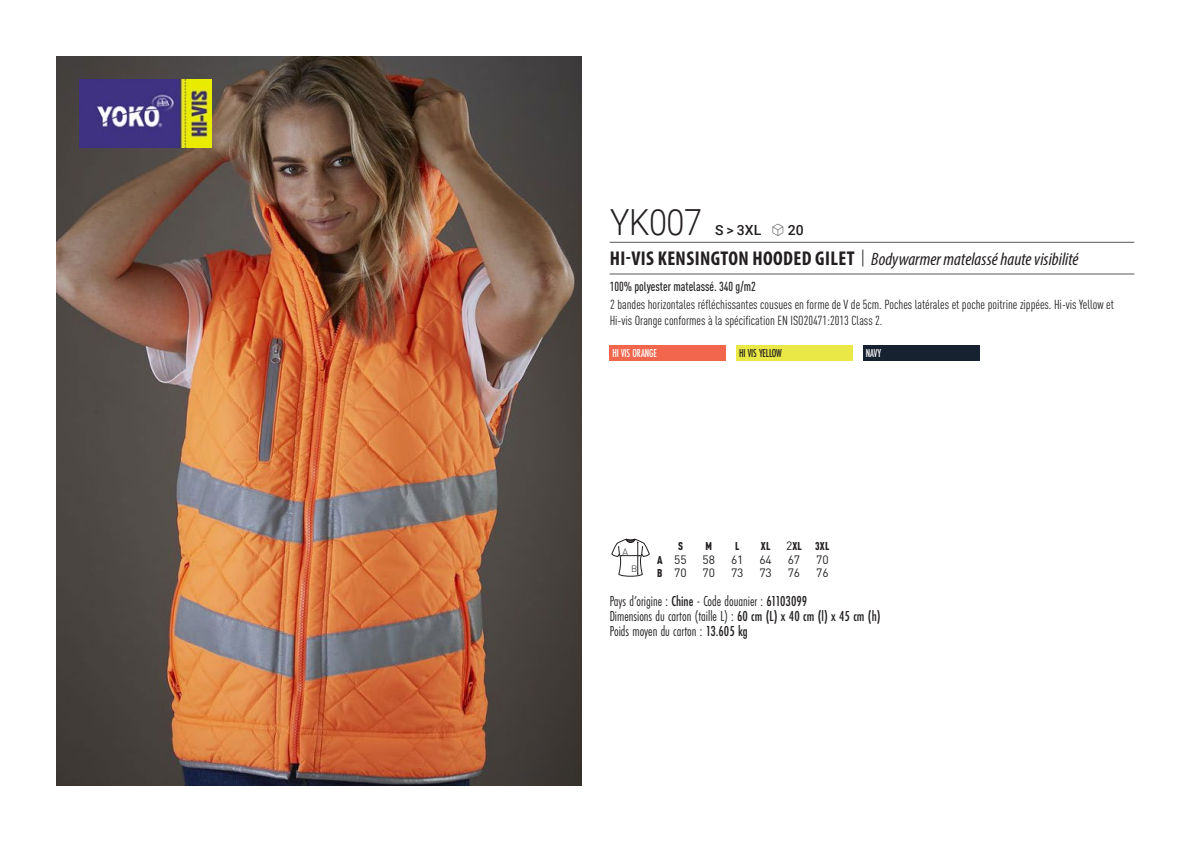
<style>
.page{position:relative;width:1191px;height:842px;background:#fff}
.page>*{position:absolute;margin:0;border:0;box-sizing:border-box;transform-origin:0 0}
.t1{font:300 36px "Roboto";letter-spacing:-.015em;color:#231f20;scale:.9 1}
.t2{font:italic 18px "Myriad Variable Concept";color:#231f20}
.t3{font:15px "Futura PT Cond";color:#231f20;scale:.95 1}
.t4{font:500 14px "Roboto";color:#231f20}
.t5{font:condensed 13px/16px "DIN Pro";color:#231f20}
.grammage_2020{font:500 condensed 13px "DIN Pro";color:#231f20;scale:.95 1}
._88_tailles_tab_maig{font:12px "DIN Pro";color:#231f20}
.Coloris_nuancier_bla{font:500 12px "Futura PT Cond";letter-spacing:-.01em;color:#fff;scale:.9 1}
.Coloris_nuancier{font:500 12px "Futura PT Cond";letter-spacing:-.01em;color:#231f20;scale:.9 1}
._88_tailles_tab_maig-2{font:900 condensed 11.2px "DIN Pro";letter-spacing:.02em;color:#231f20;scale:.95 1}
.t6{font:300 9.2px "DIN";color:#231f20}
.s1{font-family:"Linotype Shapeshifter";font-weight:400;font-size:16px}
.s2{font-family:"Myriad Pro";font-weight:700;font-style:normal;font-stretch:condensed;font-size:20px}
.s3{font-family:"Roboto Condensed";font-weight:300;font-style:normal;font-size:20px}
.s4{font-weight:400;font-stretch:normal;font-size:12px}
.s5{font-weight:900;font-stretch:condensed;font-size:11.2px}
.s6{font-weight:500}
</style>
<div class="page">
<img style="left:57px;top:57px;width:524px;height:728px">
<img style="left:79px;top:79px;width:133px;height:68px">
<div style="left:609px;top:345px;width:117px;height:16px;background:#f2664e"></div>
<div style="left:736px;top:345px;width:116px;height:16px;background:#eae846"></div>
<div style="left:863px;top:345px;width:116px;height:16px;background:#172231"></div>
<svg style="left:611px;top:539px;width:38px;height:37px"></svg>
<hr style="left:609px;top:242px;width:525px;height:1px;background:#57585a">
<hr style="left:609px;top:274px;width:525px;height:1px;background:#57585a">
<p class="t1" style="left:610px;top:197px;width:103px">YK007</p>
<p class="t4" style="left:715px;top:220px;width:90px">S &gt; 3XL <span class="s1">S</span> 20</p>
<p class="t2" style="left:610px;top:249px;width:470px"><span class="s2">HI-VIS KENSINGTON HOODED GILET</span> <span class="s3">|</span> Bodywarmer matelassé haute visibilité</p>
<p class="grammage_2020" style="left:609px;top:277px;width:155px">100% polyester matelassé. 340 g/m2</p>
<p class="t5" style="left:609px;top:296px;width:506px">2 bandes horizontales réfléchissantes cousues en forme de V de 5cm. Poches latérales et poche poitrine zippées. Hi-vis Yellow et<br>Hi-vis Orange conformes à la spécification EN ISO20471:2013 Class 2.</p>
<p class="Coloris_nuancier_bla" style="left:612px;top:346px;width:51px">HI VIS ORANGE</p>
<p class="Coloris_nuancier" style="left:739px;top:346px;width:49px">HI VIS YELLOW</p>
<p class="Coloris_nuancier_bla" style="left:866px;top:346px;width:18px">NAVY</p>
<p class="t6" style="left:622px;top:546px;width:7px">A</p>
<p class="t6" style="left:631px;top:563px;width:8px">B</p>
<p class="_88_tailles_tab_maig-2" style="left:678px;top:538px;width:7px">S</p>
<p class="_88_tailles_tab_maig-2" style="left:705px;top:538px;width:8px">M</p>
<p class="_88_tailles_tab_maig-2" style="left:735px;top:538px;width:6px">L</p>
<p class="_88_tailles_tab_maig-2" style="left:761px;top:538px;width:12px">XL</p>
<p class="_88_tailles_tab_maig-2" style="left:786px;top:538px;width:47px"><span class="s4">2</span>XL 3XL</p>
<p class="_88_tailles_tab_maig" style="left:657px;top:550px;width:31px"><span class="s5">A</span> 55</p>
<p class="_88_tailles_tab_maig" style="left:702px;top:550px;width:14px">58</p>
<p class="_88_tailles_tab_maig" style="left:731px;top:550px;width:14px">61</p>
<p class="_88_tailles_tab_maig" style="left:759px;top:550px;width:14px">64</p>
<p class="_88_tailles_tab_maig" style="left:787px;top:550px;width:14px">67</p>
<p class="_88_tailles_tab_maig" style="left:816px;top:550px;width:14px">70</p>
<p class="_88_tailles_tab_maig" style="left:657px;top:564px;width:31px"><span class="s5">B</span> 70</p>
<p class="_88_tailles_tab_maig" style="left:702px;top:564px;width:14px">70</p>
<p class="_88_tailles_tab_maig" style="left:731px;top:564px;width:14px">73</p>
<p class="_88_tailles_tab_maig" style="left:759px;top:564px;width:14px">73</p>
<p class="_88_tailles_tab_maig" style="left:787px;top:564px;width:14px">76</p>
<p class="_88_tailles_tab_maig" style="left:816px;top:564px;width:14px">76</p>
<p class="t3" style="left:609px;top:592px;width:209px">Pays d’origine : <span class="s6">Chine</span> - Code douanier : <span class="s6">61103099</span></p>
<p class="t3" style="left:609px;top:607px;width:287px">Dimensions du carton (taille L) : <span class="s6">60 cm (L) x 40 cm (l) x 45 cm (h)</span></p>
<p class="t3" style="left:609px;top:622px;width:147px">Poids moyen du carton : <span class="s6">13.605 kg</span></p>
</div>
